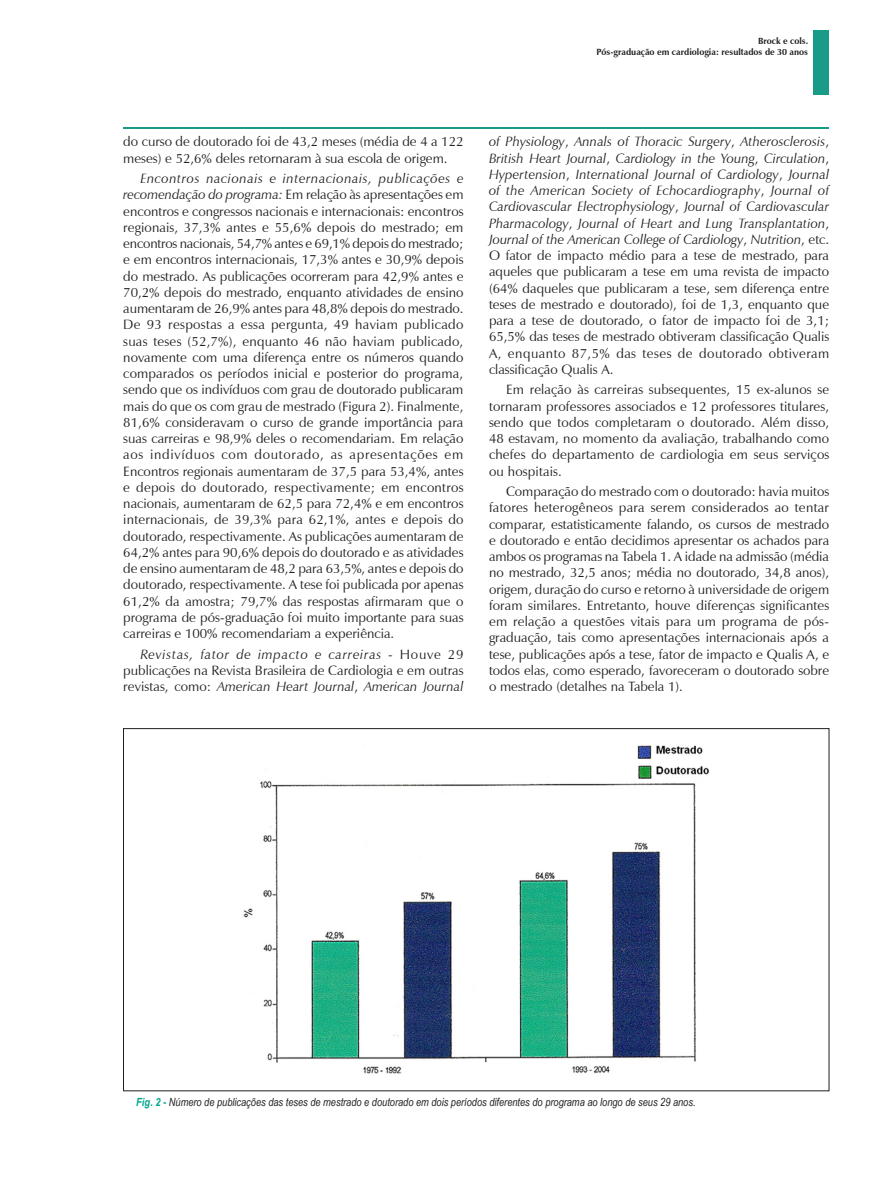
<style>
.page{position:relative;width:893px;height:1191px;background:#fff}
.page>*{position:absolute;margin:0;border:0;box-sizing:border-box;transform-origin:0 0}
.Texto{font:13.5px/16.2px "Zapf Humanist 601 BT";color:#231f20;text-align:justify}
._04_FIGURA_ref{font:italic 11.25px "Arial Narrow";color:#231f20}
.t1{font:700 9px "Zapf Humanist 601 BT";color:#231f20}
.s1{font-style:italic}
.s2{font-weight:700;color:#00a78e}
</style>
<div class="page">
<hr style="left:123px;top:127px;width:706px;height:1px;background:#189c88">
<div style="left:813px;top:30px;width:16px;height:64px;background:#189c88"></div>
<img style="left:243px;top:745px;width:466px;height:329px">
<p class="t1" style="left:758px;top:36px;width:52px">Brock e cols.</p>
<p class="t1" style="left:596px;top:47px;width:213px">Pós-graduação em cardiologia: resultados de 30 anos</p>
<p class="Texto" style="left:123px;top:134px;width:342px">do curso de doutorado foi de 43,2 meses (média de 4 a 122 meses) e 52,6% deles retornaram à sua escola de origem.</p>
<p class="Texto" style="left:123px;top:170px;width:342px;text-indent:17px"><span class="s1">Encontros nacionais e internacionais, publicações e recomendação do programa:</span> Em relação às apresentações em encontros e congressos nacionais e internacionais: encontros regionais, 37,3% antes e 55,6% depois do mestrado; em encontros nacionais, 54,7% antes e 69,1% depois do mestrado; e em encontros internacionais, 17,3% antes e 30,9% depois do mestrado. As publicações ocorreram para 42,9% antes e 70,2% depois do mestrado, enquanto atividades de ensino aumentaram de 26,9% antes para 48,8% depois do mestrado.<br>De 93 respostas a essa pergunta, 49 haviam publicado suas teses (52,7%), enquanto 46 não haviam publicado, novamente com uma diferença entre os números quando comparados os períodos inicial e posterior do programa, sendo que os indivíduos com grau de doutorado publicaram mais do que os com grau de mestrado (Figura 2). Finalmente, 81,6% consideravam o curso de grande importância para suas carreiras e 98,9% deles o recomendariam. Em relação aos indivíduos com doutorado, as apresentações em Encontros regionais aumentaram de 37,5 para 53,4%, antes e depois do doutorado, respectivamente; em encontros nacionais, aumentaram de 62,5 para 72,4% e em encontros internacionais, de 39,3% para 62,1%, antes e depois do doutorado, respectivamente. As publicações aumentaram de 64,2% antes para 90,6% depois do doutorado e as atividades de ensino aumentaram de 48,2 para 63,5%, antes e depois do doutorado, respectivamente. A tese foi publicada por apenas 61,2% da amostra; 79,7% das respostas afirmaram que o programa de pós-graduação foi muito importante para suas carreiras e 100% recomendariam a experiência.</p>
<p class="Texto" style="left:123px;top:646px;width:342px;text-indent:17px"><span class="s1">Revistas, fator de impacto e carreiras -</span> Houve 29 publicações na Revista Brasileira de Cardiologia e em outras revistas, como: <span class="s1">American Heart Journal</span>, <span class="s1">American Journal</span></p>
<p class="Texto" style="left:489px;top:134px;width:342px"><span class="s1">of Physiology</span>, <span class="s1">Annals of Thoracic Surgery</span>, <span class="s1">Atherosclerosis</span>, <span class="s1">British Heart Journal</span>, <span class="s1">Cardiology in the Young</span>, <span class="s1">Circulation</span>, <span class="s1">Hypertension</span>, <span class="s1">International Journal of Cardiology</span>, <span class="s1">Journal of the American Society of Echocardiography</span>, <span class="s1">Journal of Cardiovascular Electrophysiology</span>, <span class="s1">Journal of Cardiovascular Pharmacology</span>, <span class="s1">Journal of Heart and Lung Transplantation</span>, <span class="s1">Journal of the American College of Cardiology</span>, <span class="s1">Nutrition</span>, etc.<br>O fator de impacto médio para a tese de mestrado, para aqueles que publicaram a tese em uma revista de impacto (64% daqueles que publicaram a tese, sem diferença entre teses de mestrado e doutorado), foi de 1,3, enquanto que para a tese de doutorado, o fator de impacto foi de 3,1; 65,5% das teses de mestrado obtiveram classificação Qualis A, enquanto 87,5% das teses de doutorado obtiveram classificação Qualis A.</p>
<p class="Texto" style="left:489px;top:382px;width:342px;text-indent:17px">Em relação às carreiras subsequentes, 15 ex-alunos se tornaram professores associados e 12 professores titulares, sendo que todos completaram o doutorado. Além disso, 48 estavam, no momento da avaliação, trabalhando como chefes do departamento de cardiologia em seus serviços ou hospitais.</p>
<p class="Texto" style="left:489px;top:483px;width:342px;text-indent:17px">Comparação do mestrado com o doutorado: havia muitos fatores heterogêneos para serem considerados ao tentar comparar, estatisticamente falando, os cursos de mestrado e doutorado e então decidimos apresentar os achados para ambos os programas na Tabela 1. A idade na admissão (média no mestrado, 32,5 anos; média no doutorado, 34,8 anos), origem, duração do curso e retorno à universidade de origem foram similares. Entretanto, houve diferenças significantes em relação a questões vitais para um programa de pós&shy;graduação, tais como apresentações internacionais após a tese, publicações após a tese, fator de impacto e Qualis A, e todos elas, como esperado, favoreceram o doutorado sobre o mestrado (detalhes na Tabela 1).</p>
<p class="_04_FIGURA_ref" style="left:136px;top:1094px;width:561px"><span class="s2">Fig. 2 -</span> Número de publicações das teses de mestrado e doutorado em dois períodos diferentes do programa ao longo de seus 29 anos.</p>
</div>
